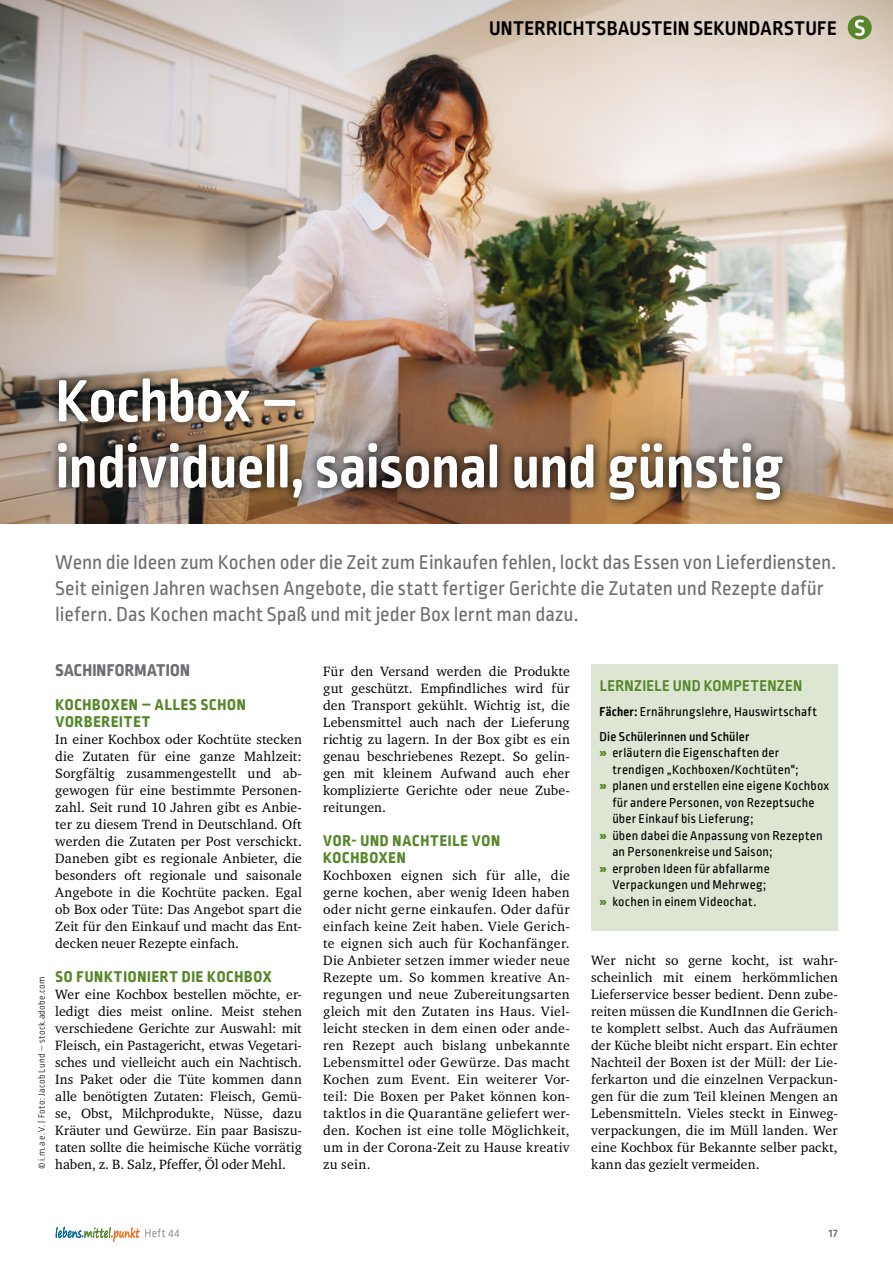
<style>
.page{position:relative;width:893px;height:1263px;background:#fff}
.page>*{position:absolute;margin:0;border:0;box-sizing:border-box;transform-origin:0 0}
.Headline{font:700 63px/66px "Ropa Soft Pro";letter-spacing:-.01em;color:#fff}
.Einleitung_Ropa_14_P{font:21px/25.5px "Ropa Soft Pro";color:#6d6e71}
.Subhead{font:700 21px "Ropa Soft Pro";letter-spacing:.015em;color:#000}
.Zwischenhead{font:800 18px "Ropa Soft Pro";letter-spacing:.01em;color:#6d6e71}
.Headline_Ropa_11_Pt{font:800 16.5px "Ropa Soft Pro";letter-spacing:.045em;color:#56872a}
.Vorspann{font:800 16.5px "Ropa Soft Pro";letter-spacing:.045em;color:#56872a}
.Versalien-Fließtext{font:700 16.5px "Ropa Soft Pro";letter-spacing:.02em;color:#56872a}
.Fließtext_Charter_IT{font:13.8px/17px "Charter ITC Pro";letter-spacing:.01em;color:#000;text-align:justify}
.Fließtext{font:13.5px/16.5px "Ropa Soft Pro";letter-spacing:.015em;color:#000}
.Fließtext-2{font:500 13.5px "Ropa Soft Pro";letter-spacing:.01em;color:#000}
.t1{font:300 12px "Ropa Soft Pro";letter-spacing:.04em;color:#6d6e71}
.t2{font:700 12px "Ropa Soft Pro";color:#6d6e71}
.Copyright{font:300 9.75px "Ropa Soft Pro";letter-spacing:.03em;color:#000}
.s1{font-weight:700}
.s2{font-weight:900;color:#56872a}
</style>
<div class="page">
<img style="left:0;top:0;width:893px;height:370px">
<div style="left:591px;top:665px;width:247px;height:266px;background:#dce6d2"></div>
<svg style="left:0;top:370px;width:893px;height:153px;background:#ac9077"></svg>
<div style="left:49px;top:369px;width:743px;height:141px;background:#000;opacity:.91"></div>
<div style="left:848px;top:16px;width:24px;height:23px;background:#56872a;border-radius:50%"></div>
<svg style="left:855px;top:20px;width:10px;height:16px"></svg>
<svg style="left:56px;top:1226px;width:84px;height:16px"></svg>
<p class="Subhead" style="left:489px;top:16px;width:349px">UNTERRICHTSBAUSTEIN SEKUNDARSTUFE</p>
<p class="Headline" style="left:55px;top:371px;width:729px">Kochbox –<br>individuell, saisonal und günstig</p>
<p class="Einleitung_Ropa_14_P" style="left:55px;top:551px;width:782px">Wenn die Ideen zum Kochen oder die Zeit zum Einkaufen fehlen, lockt das Essen von Lieferdiensten.<br>Seit einigen Jahren wachsen Angebote, die statt fertiger Gerichte die Zutaten und Rezepte dafür liefern. Das Kochen macht Spaß und mit jeder Box lernt man dazu.</p>
<p class="Copyright" style="left:36px;top:1169px;width:195px;rotate:-90deg">© i.m.a e.V. | Foto: Jacob Lund – stock.adobe.com</p>
<p class="Zwischenhead" style="left:55px;top:660px;width:136px">SACHINFORMATION</p>
<p class="Vorspann" style="left:55px;top:695px;width:192px">KOCHBOXEN – ALLES SCHON</p>
<p class="Vorspann" style="left:55px;top:712px;width:97px">VORBEREITET</p>
<p class="Fließtext_Charter_IT" style="left:55px;top:731px;width:248px">In einer Kochbox oder Kochtüte stecken die Zutaten für eine ganze Mahlzeit:<br>Sorgfältig zusammengestellt und ab&shy;gewogen für eine bestimmte Personen&shy;zahl. Seit rund 10 Jahren gibt es Anbie&shy;ter zu diesem Trend in Deutschland. Oft werden die Zutaten per Post verschickt.<br>Daneben gibt es regionale Anbieter, die besonders oft regionale und saisonale Angebote in die Kochtüte packen. Egal ob Box oder Tüte: Das Angebot spart die Zeit für den Einkauf und macht das Ent&shy;decken neuer Rezepte einfach.</p>
<p class="Headline_Ropa_11_Pt" style="left:55px;top:967px;width:218px">SO FUNKTIONIERT DIE KOCHBOX</p>
<p class="Fließtext_Charter_IT" style="left:55px;top:986px;width:248px">Wer eine Kochbox bestellen möchte, er&shy;ledigt dies meist online. Meist stehen verschiedene Gerichte zur Auswahl: mit Fleisch, ein Pastagericht, etwas Vegetari&shy;sches und vielleicht auch ein Nachtisch.<br>Ins Paket oder die Tüte kommen dann alle benötigten Zutaten: Fleisch, Gemü&shy;se, Obst, Milchprodukte, Nüsse, dazu Kräuter und Gewürze. Ein paar Basiszu&shy;taten sollte die heimische Küche vorrätig</p>
<p class="Fließtext_Charter_IT" style="left:55px;top:1156px;width:232px">haben, z. B. Salz, Pfeffer, Öl oder Mehl.</p>
<p class="Fließtext_Charter_IT" style="left:323px;top:663px;width:248px">Für den Versand werden die Produkte gut geschützt. Empfindliches wird für den Transport gekühlt. Wichtig ist, die Lebensmittel auch nach der Lieferung richtig zu lagern. In der Box gibt es ein genau beschriebenes Rezept. So gelin&shy;gen mit kleinem Aufwand auch eher komplizierte Gerichte oder neue Zube&shy;reitungen.</p>
<p class="Headline_Ropa_11_Pt" style="left:323px;top:831px;width:178px">VOR- UND NACHTEILE VON</p>
<p class="Vorspann" style="left:323px;top:848px;width:84px">KOCHBOXEN</p>
<p class="Fließtext_Charter_IT" style="left:323px;top:867px;width:248px">Kochboxen eignen sich für alle, die gerne kochen, aber wenig Ideen haben oder nicht gerne einkaufen. Oder dafür einfach keine Zeit haben. Viele Gerich&shy;te eignen sich auch für Kochanfänger.<br>Die Anbieter setzen immer wieder neue Rezepte um. So kommen kreative An&shy;regungen und neue Zubereitungsarten gleich mit den Zutaten ins Haus. Viel&shy;leicht stecken in dem einen oder ande&shy;ren Rezept auch bislang unbekannte Lebensmittel oder Gewürze. Das macht Kochen zum Event. Ein weiterer Vor&shy;teil: Die Boxen per Paket können kon&shy;taktlos in die Quarantäne geliefert wer&shy;den. Kochen ist eine tolle Möglichkeit, um in der Corona-Zeit zu Hause kreativ zu sein.</p>
<p class="Versalien-Fließtext" style="left:600px;top:676px;width:204px">LERNZIELE UND KOMPETENZEN</p>
<p class="Fließtext" style="left:600px;top:704px;width:219px"><span class="s1">Fächer:</span> Ernährungslehre, Hauswirtschaft</p>
<p class="Fließtext-2" style="left:600px;top:729px;width:151px">Die Schülerinnen und Schüler</p>
<p class="Fließtext" style="left:612px;top:745px;width:188px;text-indent:-13px"><span class="s2">»</span> erläutern die Eigenschaften der trendigen „Kochboxen/Kochtüten";</p>
<p class="Fließtext" style="left:612px;top:778px;width:218px;text-indent:-13px"><span class="s2">»</span> planen und erstellen eine eigene Kochbox für andere Personen, von Rezeptsuche über Einkauf bis Lieferung;</p>
<p class="Fließtext" style="left:612px;top:828px;width:212px;text-indent:-13px"><span class="s2">»</span> üben dabei die Anpassung von Rezepten an Personenkreise und Saison;</p>
<p class="Fließtext" style="left:600px;top:861px;width:172px;text-align:right"><span class="s2">»</span> erproben Ideen für abfallarme<br>Verpackungen und Mehrweg;</p>
<p class="Fließtext" style="left:600px;top:894px;width:158px"><span class="s2">»</span> kochen in einem Videochat.</p>
<p class="Fließtext_Charter_IT" style="left:591px;top:952px;width:248px">Wer nicht so gerne kocht, ist wahr&shy;scheinlich mit einem herkömmlichen Lieferservice besser bedient. Denn zube&shy;reiten müssen die KundInnen die Gerich&shy;te komplett selbst. Auch das Aufräumen der Küche bleibt nicht erspart. Ein echter Nachteil der Boxen ist der Müll: der Lie&shy;ferkarton und die einzelnen Verpackun&shy;gen für die zum Teil kleinen Mengen an Lebensmitteln. Vieles steckt in Einweg&shy;verpackungen, die im Müll landen. Wer eine Kochbox für Bekannte selber packt, kann das gezielt vermeiden.</p>
<p class="t1" style="left:144px;top:1227px;width:36px">Heft 44</p>
<p class="t2" style="left:829px;top:1226px;width:10px">17</p>
</div>
